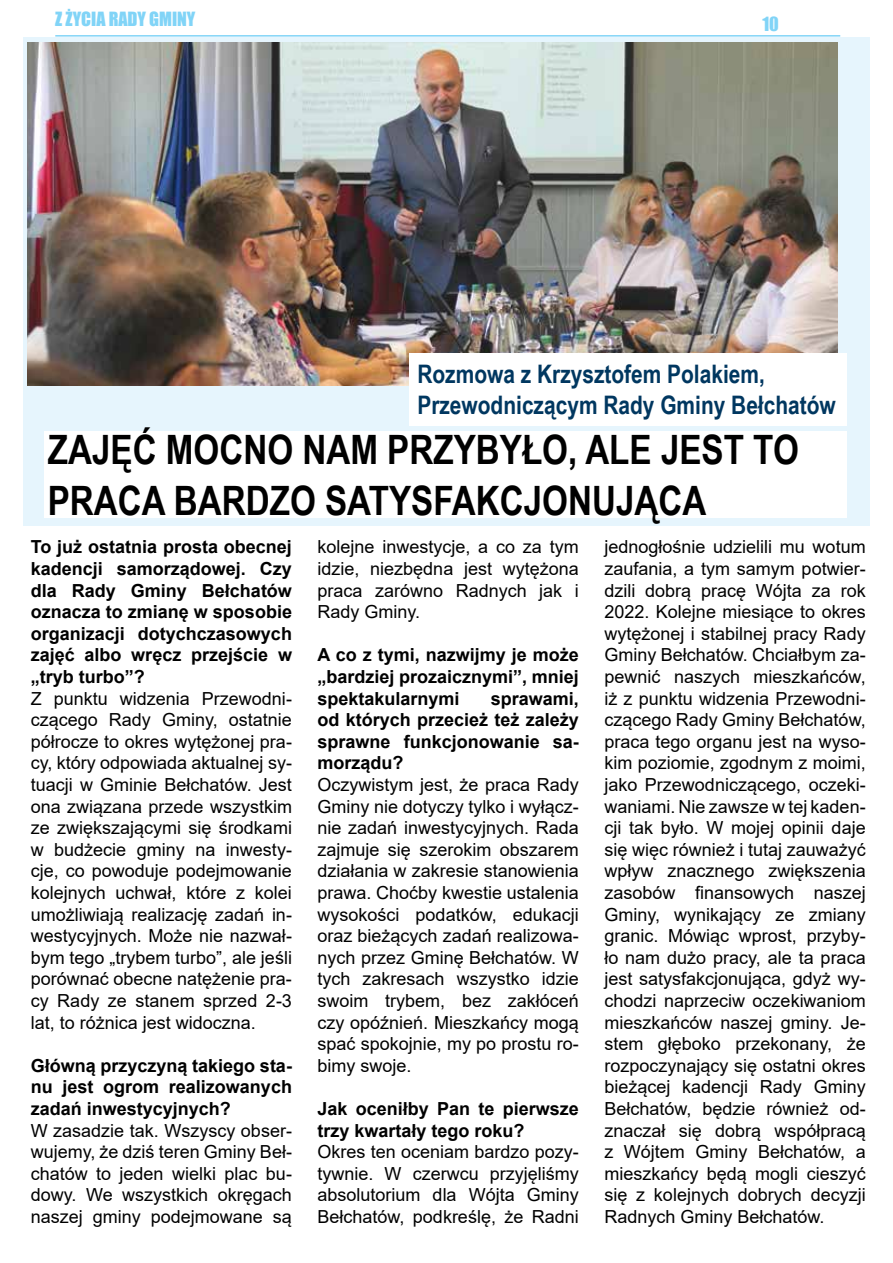
<style>
.page{position:relative;width:893px;height:1263px;background:#fff}
.page>*{position:absolute;margin:0;border:0;box-sizing:border-box;transform-origin:0 0}
.t1{font:700 40.5px "Arial Narrow";color:#000}
.t2{font:700 25.5px/30.6px "Arial Narrow";color:#003760}
.t3{font:18px/21.6px "Arial";color:#000;text-align:justify}
.t4{font:700 18px/21.6px "Arial";color:#000;text-align:justify}
.t5{font:18px "Impact";color:#81d4f7}
</style>
<div class="page">
<hr style="left:55px;top:35px;width:785px;height:2px;background:#81d4f7">
<div style="left:23px;top:38px;width:846px;height:488px;background:#e6f5fd"></div>
<img style="left:27px;top:43px;width:811px;height:342px">
<div style="left:44px;top:432px;width:802px;height:86px;background:#fff"></div>
<div style="left:409px;top:353px;width:437px;height:72px;background:#fff"></div>
<p class="t5" style="left:55px;top:5px;width:20px">ZŻYCIA</p>
<p class="t5" style="left:109px;top:5px;width:51px">RADYGMINY</p>
<p class="t5" style="left:762px;top:10px;width:18px">10</p>
<h2 class="t2" style="left:417px;top:358px;width:420px">Rozmowa z Krzysztofem Polakiem,<br>Przewodniczącym Rady Gminy Bełchatów</h2>
<h1 class="t1" style="left:48px;top:419px;width:654px">Zajęć mocno nam przybyło, ale jest</h1>
<h1 class="t1" style="left:753px;top:419px;width:23px">to</h1>
<h1 class="t1" style="left:48px;top:470px;width:660px">praca bardzo satysfakcjon ująca</h1>
<p class="t4" style="left:31px;top:536px;width:264px">To już ostatnia prosta obecnej kadencji samorządowej. Czy dla Rady Gminy Bełchatów oznacza to zmianę w sposobie organizacji dotychczasowych zajęć albo wręcz przejście w „tryb turbo”?</p>
<p class="t3" style="left:31px;top:687px;width:263px">Z punktu widzenia Przewodni&shy;czącego Rady Gminy, ostatnie półrocze to okres wytężonej pra&shy;cy, który odpowiada aktualnej sy&shy;tuacji w Gminie Bełchatów. Jest ona związana przede wszystkim ze zwiększającymi się środkami w budżecie gminy na inwesty&shy;cje, co powoduje podejmowanie kolejnych uchwał, które z kolei umożliwiają realizację zadań in&shy;westycyjnych. Może nie nazwał&shy;bym tego „trybem turbo”, ale jeśli porównać obecne natężenie pra&shy;cy Rady ze stanem sprzed 2-3 lat, to różnica jest widoczna.</p>
<p class="t4" style="left:31px;top:1055px;width:263px">Główną przyczyną takiego sta&shy;nu jest ogrom realizowanych zadań inwestycyjnych?</p>
<p class="t3" style="left:31px;top:1119px;width:263px">W zasadzie tak. Wszyscy obser&shy;wujemy, że dziś teren Gminy Beł&shy;chatów to jeden wielki plac bu&shy;dowy. We wszystkich okręgach naszej gminy podejmowane są</p>
<p class="t3" style="left:604px;top:536px;width:263px">jednogłośnie udzielili mu wotum zaufania, a tym samym potwier&shy;dzili dobrą pracę Wójta za rok 2022. Kolejne miesiące to okres wytężonej i stabilnej pracy Rady Gminy Bełchatów. Chciałbym za&shy;pewnić naszych mieszkańców, iż z punktu widzenia Przewodni&shy;czącego Rady Gminy Bełchatów, praca tego organu jest na wyso&shy;kim poziomie, zgodnym z moimi, jako Przewodniczącego, oczeki&shy;waniami. N ie zawsze w tej kaden&shy;cji tak było. W mojej opinii daje się więc również i tutaj zauważyć wpływ znacznego zwiększenia zasobów finansowych naszej Gminy, wynikający ze zmiany granic. Mówiąc wprost, przyby&shy;ło nam dużo pracy, ale ta praca jest satysfakcjonująca, gdyż wy&shy;chodzi naprzeciw oczekiwaniom mieszkańców naszej gminy. Je&shy;stem głęboko przekonany, że rozpoczynający się ostatni okres bieżącej kadencji Rady Gminy Bełchatów, będzie również od&shy;znaczał się dobrą współpracą z Wójtem Gminy Bełchatów, a mieszkańcy będą mogli cieszyć się z kolejnych dobrych decyzji Radnych Gminy Bełchatów.</p>
<p class="t3" style="left:317px;top:536px;width:263px">kolejne inwestycje, a co za tym idzie, niezbędna jest wytężona praca zarówno Radnych jak i Rady Gminy.</p>
<p class="t4" style="left:317px;top:644px;width:264px">A co z tymi, nazwijmy je może „bardziej prozaicznymi”, mniej spektakularnymi</p>
<p class="t4" style="left:317px;top:688px;width:263px;text-indent:173px">sprawami, od których przecież też zależy sprawne funkcjonowanie sa&shy;morządu?</p>
<p class="t3" style="left:317px;top:774px;width:263px">Oczywistym jest, że praca Rady Gminy nie dotyczy tylko i wyłącz&shy;nie zadań inwestycyjnych. Rada zajmuje się szerokim obszarem działania w zakresie stanowienia prawa. Choćby kwestie ustalenia wysokości podatków, edukacji oraz bieżących zadań realizowa&shy;nych przez Gminę Bełchatów. W tych zakresach wszystko idzie swoim trybem, bez zakłóceń czy opóźnień. Mieszkańcy mogą spać spokojnie, my po prostu ro&shy;bimy swoje.</p>
<p class="t4" style="left:317px;top:1098px;width:263px">Jak oceniłby Pan te pierwsze trzy kwartały tego roku?</p>
<p class="t3" style="left:317px;top:1141px;width:263px">Okres ten oceniam bardzo pozy&shy;tywnie. W czerwcu przyjęliśmy absolutorium dla Wójta Gminy Bełchatów, podkreślę, że Radni</p>
</div>
